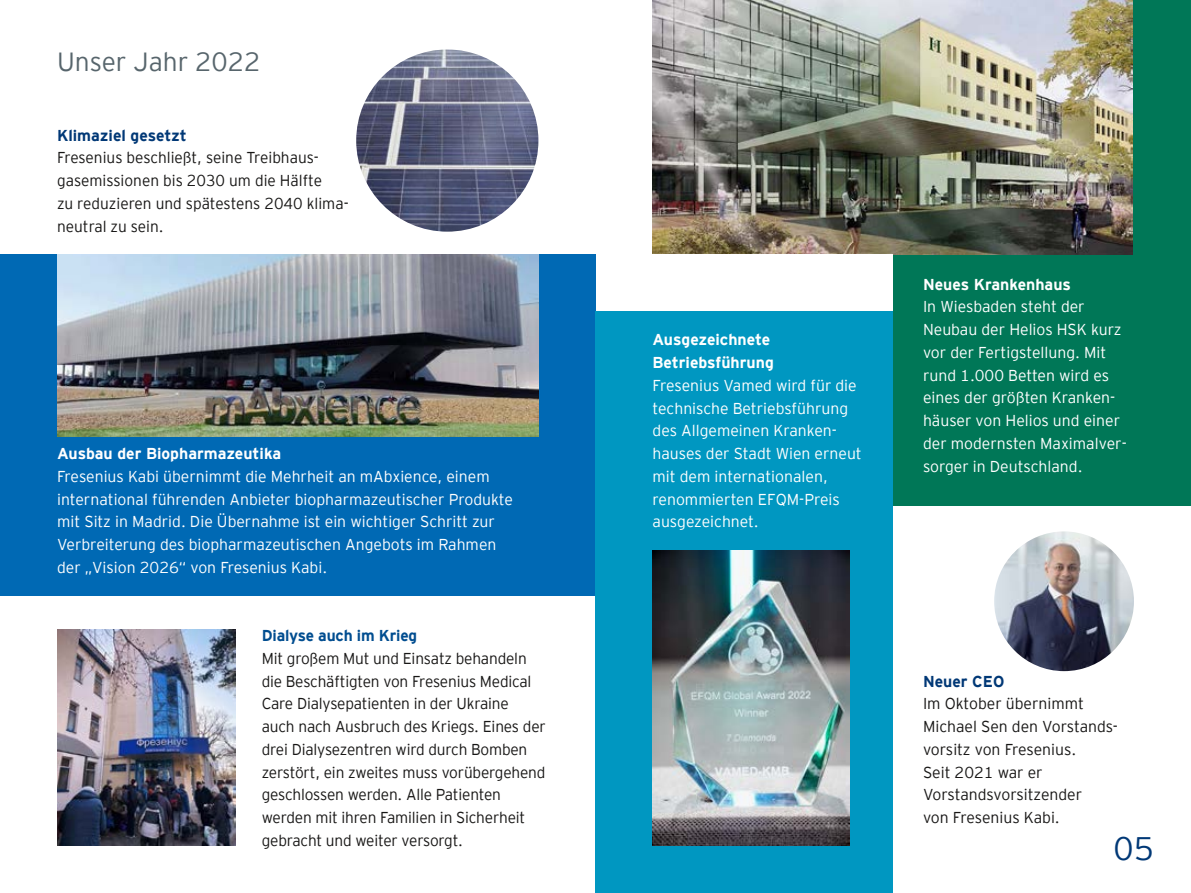
<style>
.page{position:relative;width:1191px;height:893px;background:#fff}
.page>*{position:absolute;margin:0;border:0;box-sizing:border-box;transform-origin:0 0}
.t1{font:300 32.55px "Interstate";color:#003876}
.t2{font:300 26.25px "Interstate";color:#57656c}
.t3{font:300 15.75px/22.8px "Interstate";color:#fff}
.t4{font:300 15.75px/22.8px "Interstate";letter-spacing:-.01em;color:#181716}
.t5{font:700 15.75px/22.8px "Interstate";color:#fff}
.t6{font:700 15.75px "Interstate";color:#003876}
.t7{font:700 15.75px "Interstate";letter-spacing:-.01em;color:#004d90}
</style>
<div class="page">
<div style="left:652px;top:0;width:539px;height:505px;background:#007757"></div>
<img style="left:652px;top:0;width:480px;height:254px">
<div style="left:595px;top:254px;width:298px;height:639px;background:#fff"></div>
<div style="left:0;top:254px;width:595px;height:342px;background:#0069b4"></div>
<img style="left:57px;top:254px;width:481px;height:182px">
<svg style="left:595px;top:312px;width:298px;height:581px;fill:#0097c1"></svg>
<img style="left:994px;top:531px;width:140px;height:140px;border-radius:70px">
<img style="left:356px;top:49px;width:182px;height:183px;border-radius:91px">
<img style="left:57px;top:629px;width:179px;height:217px">
<h2 class="t2" style="left:57px;top:43px;width:205px">Unser Jahr 2022</h2>
<p class="t6" style="left:57px;top:124px;width:131px">Klimaziel gesetzt</p>
<p class="t4" style="left:57px;top:145px;width:291px">Fresenius beschließt, seine Treibhaus&shy;gasemissionen bis 2030 um die Hälfte<br>zu reduzieren und spätestens 2040 klima&shy;neutral zu sein.</p>
<p class="t5" style="left:57px;top:441px;width:225px">Ausbau der Biopharmazeutika</p>
<p class="t3" style="left:57px;top:464px;width:457px">Fresenius Kabi übernimmt die Mehrheit an mAbxience, einem international führenden Anbieter biopharmazeutischer Produkte mit Sitz in Madrid. Die Übernahme ist ein wichtiger Schritt zur Verbreiterung des biopharmazeutischen Angebots im Rahmen der „Vision 2026“ von Fresenius Kabi.</p>
<p class="t7" style="left:262px;top:624px;width:157px">Dialyse auch im Krieg</p>
<p class="t4" style="left:262px;top:646px;width:285px">Mit großem Mut und Einsatz behandeln die Beschäftigten von Fresenius Medical Care Dialysepatienten in der Ukraine<br>auch nach Ausbruch des Kriegs. Eines der drei Dialysezentren wird durch Bomben zerstört, ein zweites muss vorübergehend geschlossen werden. Alle Patienten werden mit ihren Familien in Sicherheit gebracht und weiter versorgt.</p>
<p class="t5" style="left:652px;top:327px;width:123px">Ausgezeichnete<br>Betriebsführung</p>
<p class="t3" style="left:652px;top:373px;width:211px">Fresenius Vamed wird für die technische Betriebsführung des Allgemeinen Kranken&shy;hauses der Stadt Wien erneut mit dem internationalen, renommierten EFQM-Preis ausgezeichnet.</p>
<p class="t5" style="left:923px;top:272px;width:149px">Neues Krankenhaus</p>
<p class="t3" style="left:923px;top:295px;width:204px">In Wiesbaden steht der<br>Neubau der Helios HSK kurz vor der Fertigstellung. Mit rund 1.000 Betten wird es eines der größten Kranken&shy;häuser von Helios und einer der modernsten Maximalver&shy;sorger in Deutschland.</p>
<p class="t6" style="left:923px;top:670px;width:83px">Neuer CEO</p>
<p class="t4" style="left:923px;top:691px;width:196px">Im Oktober übernimmt<br>Michael Sen den Vorstands&shy;vorsitz von Fresenius.<br>Seit 2021 war er<br>Vorstandsvorsitzender<br>von Fresenius Kabi.</p>
<h1 class="t1" style="left:1113px;top:825px;width:42px">05</h1>
</div>
